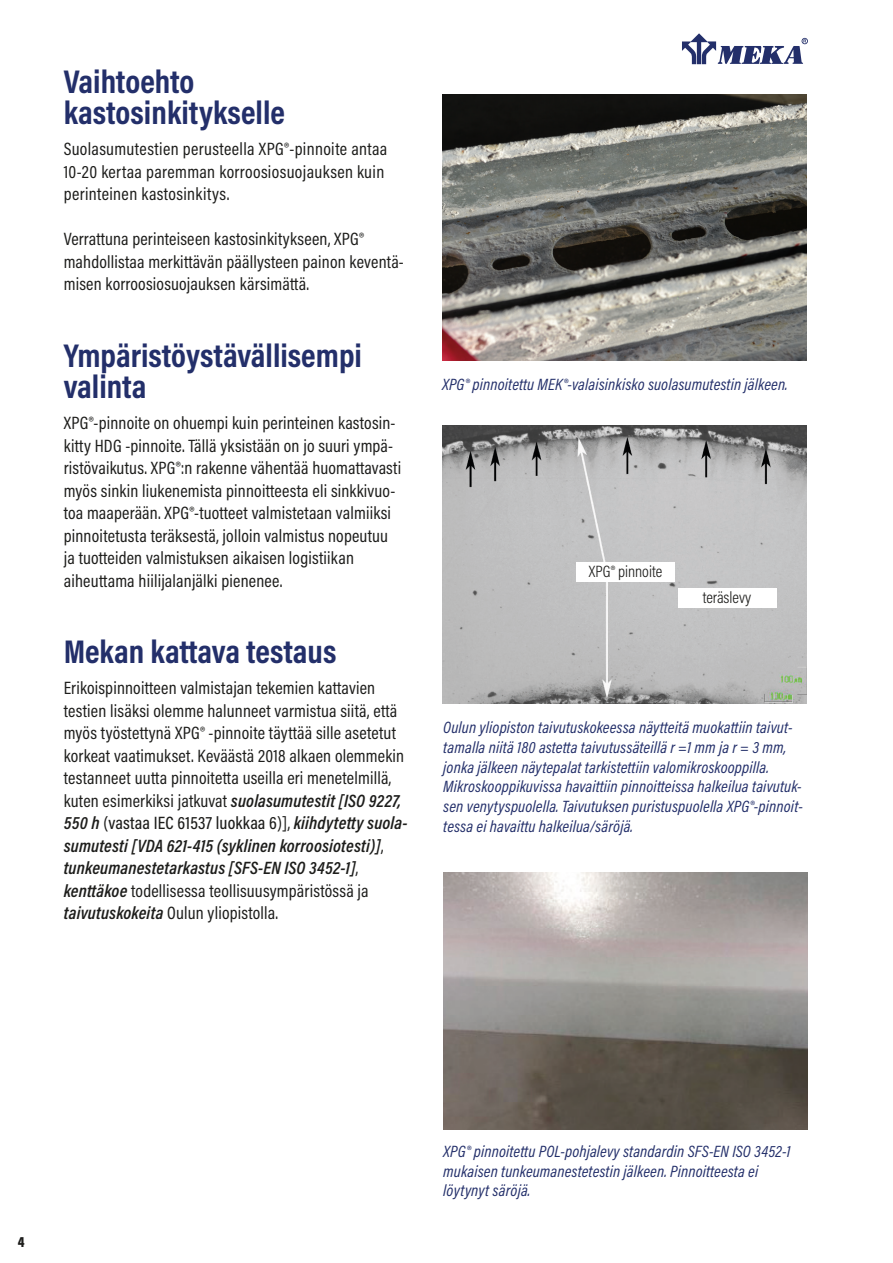
<style>
.page{position:relative;width:893px;height:1263px;background:#fff}
.page>*{position:absolute;margin:0;border:0;box-sizing:border-box;transform-origin:0 0}
.Otsikko_leipätekstin_välissä{font:700 33.15px/31.5px "Acumin Pro Cond";color:#232f6a}
.Leipis{font:18px/22.5px "Acumin Pro Cond";letter-spacing:.01em;color:#1d1d1b}
.Leipis-2{font:italic 600 18px/22.5px "Acumin Pro Cond";letter-spacing:.01em;color:#1d1d1b}
.kuvateksti{font:italic 16.5px/19.8px "Acumin Pro Cond";letter-spacing:.01em;color:#232f6a}
.t1{font:300 16.5px "Acumin Pro Cond";color:#1d1d1b}
.t2{font:900 15px "Acumin Pro Cond";color:#1d1d1b}
.s1{font-weight:600;font-style:italic}
.s2{font-weight:400;font-style:normal}
.s3{font-weight:500;font-style:normal}
</style>
<div class="page">
<img style="left:442px;top:95px;width:365px;height:265px">
<img style="left:443px;top:872px;width:365px;height:257px">
<img style="left:442px;top:426px;width:365px;height:277px">
<div style="left:678px;top:588px;width:98px;height:20px;background:#fff"></div>
<div style="left:577px;top:562px;width:98px;height:19px;background:#fff"></div>
<svg style="left:682px;top:33px;width:126px;height:31px"></svg>
<p class="Otsikko_leipätekstin_välissä" style="left:64px;top:64px;width:223px">Vaihtoehto kastosinkitykselle</p>
<p class="Leipis" style="left:64px;top:137px;width:325px">Suolasumutestien perusteella XPG®-pinnoite antaa<br>10-20 kertaa paremman korroosiosuojauksen kuin perinteinen kastosinkitys.</p>
<p class="Leipis" style="left:64px;top:227px;width:342px">Verrattuna perinteiseen kastosinkitykseen, XPG® mahdollistaa merkittävän päällysteen painon keventä&shy;misen korroosiosuojauksen kärsimättä.</p>
<p class="Otsikko_leipätekstin_välissä" style="left:64px;top:338px;width:300px">Ympäristöystävällisempi valinta</p>
<p class="Leipis" style="left:64px;top:411px;width:339px">XPG®-pinnoite on ohuempi kuin perinteinen kastosin&shy;kitty HDG -pinnoite. Tällä yksistään on jo suuri ympä&shy;ristövaikutus. XPG®:n rakenne vähentää huomattavasti myös sinkin liukenemista pinnoitteesta eli sinkkivuo&shy;toa maaperään. XPG®-tuotteet valmistetaan valmiiksi pinnoitetusta teräksestä, jolloin valmistus nopeutuu ja tuotteiden valmistuksen aikaisen logistiikan aiheuttama hiilijalanjälki pienenee.</p>
<p class="Otsikko_leipätekstin_välissä" style="left:64px;top:635px;width:274px">Mekan kattava testaus</p>
<p class="Leipis" style="left:64px;top:676px;width:342px">Erikoispinnoitteen valmistajan tekemien kattavien testien lisäksi olemme halunneet varmistua siitä, että myös työstettynä XPG® -pinnoite täyttää sille asetetut korkeat vaatimukset. Keväästä 2018 alkaen olemmekin testanneet uutta pinnoitetta useilla eri menetelmillä, kuten esimerkiksi jatkuvat <span class="s1">suolasumutestit [ISO 9227,</span></p>
<p class="Leipis-2" style="left:64px;top:811px;width:345px">550 h <span class="s2">(</span><span class="s3">vastaa IEC 61537 luokkaa 6</span><span class="s2">)],</span> kiihdytetty suola&shy;sumutesti [VDA 621-415 (syklinen korroosiotesti)]<span class="s2">, </span>tunkeumanestetarkastus [SFS-EN ISO 3452-1]<span class="s2">, </span>kenttäkoe <span class="s2">todellisessa teollisuusympäristössä ja </span>taivutuskokeita <span class="s2">Oulun yliopistolla.</span></p>
<p class="kuvateksti" style="left:442px;top:374px;width:347px">XPG® pinnoitettu MEK®-valaisinkisko suolasumutestin jälkeen.</p>
<p class="t1" style="left:589px;top:560px;width:75px">XPG® pinnoite</p>
<p class="t1" style="left:703px;top:587px;width:50px">teräslevy</p>
<p class="kuvateksti" style="left:443px;top:717px;width:351px">Oulun yliopiston taivutuskokeessa näytteitä muokattiin taivut&shy;tamalla niitä 180 astetta taivutussäteillä r =1 mm ja r = 3 mm, jonka jälkeen näytepalat tarkistettiin valomikroskooppilla.</p>
<p class="kuvateksti" style="left:443px;top:776px;width:361px;text-align:justify">Mikroskooppikuvissa havaittiin pinnoitteissa halkeilua taivutuk&shy;sen venytyspuolella. Taivutuksen puristuspuolella XPG®-pinnoit&shy;tessa ei havaittu halkeilua/säröjä.</p>
<p class="t2" style="left:18px;top:1232px;width:8px">4</p>
<p class="kuvateksti" style="left:443px;top:1141px;width:349px">XPG® pinnoitettu POL-pohjalevy standardin SFS-EN ISO 3452-1 mukaisen tunkeumanestetestin jälkeen. Pinnoitteesta ei löytynyt säröjä.</p>
</div>
